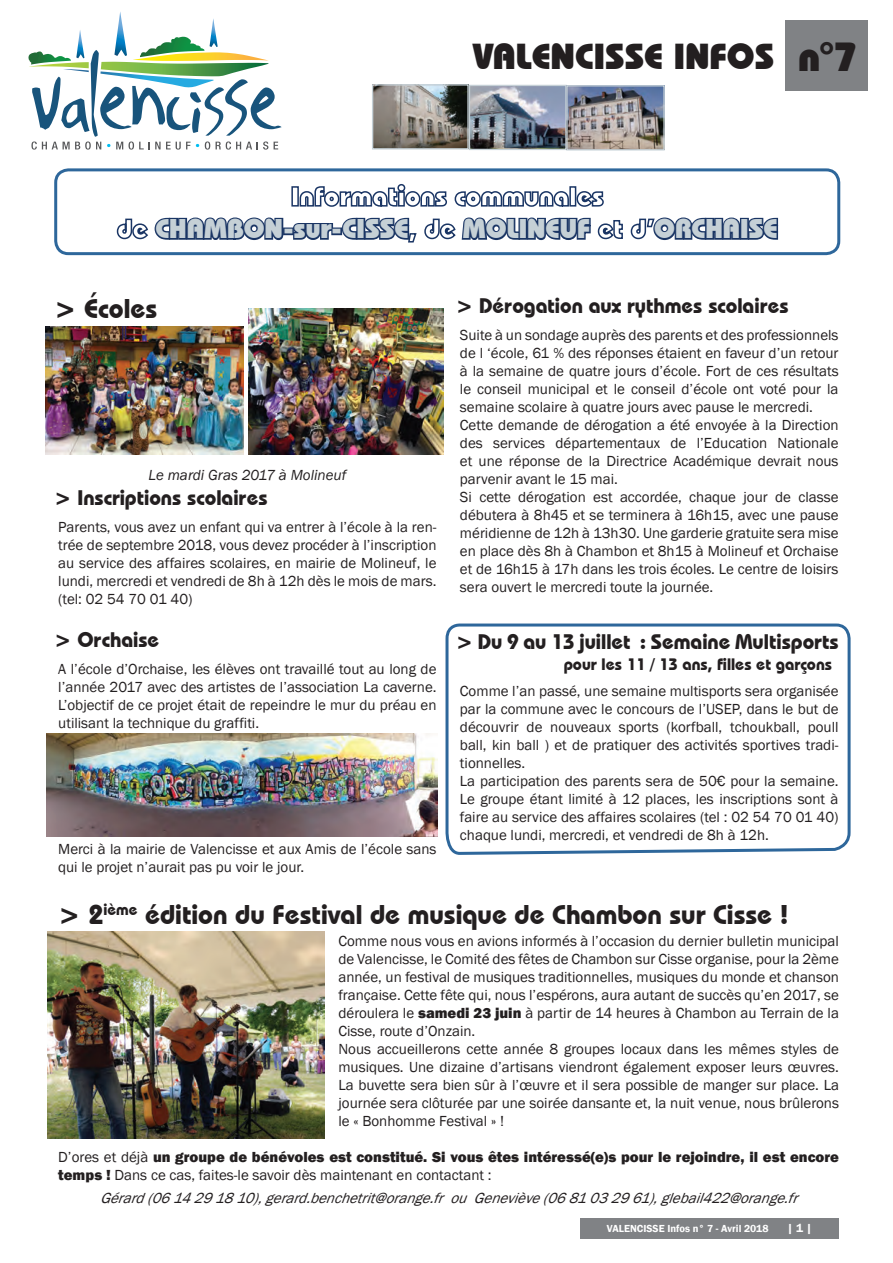
<style>
.page{position:relative;width:893px;height:1263px;background:#fff}
.page>*{position:absolute;margin:0;border:0;box-sizing:border-box;transform-origin:0 0}
.t1{font:800 36px "Bauhaus IT Cby BT";color:#231f20}
.t2{font:700 27px "Bauhaus IT Cby BT";color:#231f20}
.t3{font:800 27px "Bauhaus IT Cby BT";color:#c5d0d6}
.t4{font:700 21px "Bauhaus IT Cby BT";color:#231f20}
.t5{font:700 16.5px "Bauhaus IT Cby BT";color:#231f20}
.t6{font:15px/18px "Franklin Gothic";color:#231f20}
.t7{font:800 15px/18px "Franklin Gothic";color:#231f20}
.t8{font:italic 15px "Franklin Gothic";color:#231f20}
.t9{font:italic 15px "Franklin Gothic";color:#231f20}
.t10{font:600 12px "Franklin Gothic";color:#fff}
.t11{font:600 10.5px "Franklin Gothic";color:#fff}
.s1{font-size:40.5px}
.s2{font-weight:800}
.s3{font-weight:400}
</style>
<div class="page">
<div style="left:580px;top:1218px;width:259px;height:20px;background:#808285"></div>
<img style="left:46px;top:327px;width:198px;height:128px">
<img style="left:46px;top:734px;width:391px;height:102px">
<svg style="left:445px;top:623px;width:406px;height:230px"></svg>
<div style="left:786px;top:20px;width:82px;height:71px;background:#808285"></div>
<img style="left:624px;top:87px;width:39px;height:61px">
<div style="left:566px;top:85px;width:99px;height:65px;border:1px solid #c5d0d6"></div>
<svg style="left:28px;top:12px;width:596px;height:244px"></svg>
<svg style="left:630px;top:217px;width:149px;height:24px"></svg>
<div style="left:54px;top:168px;width:786px;height:87px;border:3px solid #2e679b;border-radius:13px"></div>
<img style="left:249px;top:309px;width:194px;height:146px">
<img style="left:47px;top:932px;width:278px;height:207px">
<h1 class="t1" style="left:473px;top:35px;width:385px">VALENCISSE INFOS <span class="s1">n°7</span></h1>
<h2 class="t3" style="left:155px;top:212px;width:255px">CHAMBON-sur-CISSE</h2>
<h2 class="t3" style="left:463px;top:212px;width:129px">MOLINEUF</h2>
<h2 class="t3" style="left:654px;top:212px;width:125px">ORCHAISE</h2>
<h2 class="t2" style="left:54px;top:292px;width:105px">&gt; écoles</h2>
<p class="t9" style="left:149px;top:466px;width:199px">Le mardi Gras 2017 à Molineuf</p>
<h3 class="t4" style="left:54px;top:485px;width:215px">&gt; Inscriptions scolaires</h3>
<p class="t6" style="left:58px;top:518px;width:380px;text-align:justify">Parents, vous avez un enfant qui va entrer à l’école à la ren&shy;trée de septembre 2018, vous devez procéder à l’inscription au service des affaires scolaires, en mairie de Molineuf, le lundi, mercredi et vendredi de 8h à 12h dès le mois de mars. (tel: 02 54 70 01 40)</p>
<h3 class="t4" style="left:54px;top:627px;width:107px">&gt; Orchaise</h3>
<p class="t6" style="left:58px;top:660px;width:380px;text-align:justify">A l’école d’Orchaise, les élèves ont travaillé tout au long de l’année 2017 avec des artistes de l’association La caverne.<br>L’objectif de ce projet était de repeindre le mur du préau en utilisant la technique du graffiti.</p>
<p class="t6" style="left:58px;top:840px;width:380px">Merci à la mairie de Valencisse et aux Amis de l’école sans qui le projet n’aurait pas pu voir le jour.</p>
<h3 class="t4" style="left:456px;top:293px;width:334px">&gt; Dérogation aux rythmes scolaires</h3>
<p class="t6" style="left:460px;top:326px;width:380px">Suite à un sondage auprès des parents et des professionnels de l ‘école, 61 % des réponses étaient en faveur d’un retour à la semaine de quatre jours d’école. Fort de ces résultats le conseil municipal et le conseil d’école ont voté pour la semaine scolaire à quatre jours avec pause le mercredi.<br>Cette demande de dérogation a été envoyée à la Direction des services départementaux de l’Education Nationale et une réponse de la Directrice Académique devrait nous parvenir avant le 15 mai.<br>Si cette dérogation est accordée, chaque jour de classe débutera à 8h45 et se terminera à 16h15, avec une pause méridienne de 12h à 13h30. Une garderie gratuite sera mise en place dès 8h à Chambon et 8h15 à Molineuf et Orchaise et de 16h15 à 17h dans les trois écoles. Le centre de loisirs sera ouvert le mercredi toute la journée.</p>
<h3 class="t4" style="left:456px;top:629px;width:384px">&gt; Du 9 au 13 juillet : Semaine Multisports</h3>
<p class="t5" style="left:564px;top:654px;width:270px">pour les 11 / 13 ans, filles et garçons</p>
<p class="t6" style="left:460px;top:682px;width:380px">Comme l’an passé, une semaine multisports sera organisée par la commune avec le concours de l’USEP, dans le but de découvrir de nouveaux sports (korfball, tchoukball, poull ball, kin ball ) et de pratiquer des activités sportives tradi&shy;tionnelles.<br>La participation des parents sera de 50€ pour la semaine.<br>Le groupe étant limité à 12 places, les inscriptions sont à faire au service des affaires scolaires (tel : 02 54 70 01 40) chaque lundi, mercredi, et vendredi de 8h à 12h.</p>
<h2 class="t2" style="left:58px;top:898px;width:732px">&gt; 2<sup>ième</sup> édition du Festival de musique de Chambon sur Cisse !</h2>
<p class="t6" style="left:338px;top:933px;width:502px">Comme nous vous en avions informés à l’occasion du dernier bulletin municipal de Valencisse, le Comité des fêtes de Chambon sur Cisse organise, pour la 2ème année, un festival de musiques traditionnelles, musiques du monde et chanson française. Cette fête qui, nous l’espérons, aura autant de succès qu’en 2017, se déroulera le <span class="s2">samedi 23 juin</span> à partir de 14 heures à Chambon au Terrain de la Cisse, route d’Onzain.<br>Nous accueillerons cette année 8 groupes locaux dans les mêmes styles de musiques. Une dizaine d’artisans viendront également exposer leurs œuvres.<br>La buvette sera bien sûr à l’œuvre et il sera possible de manger sur place. La journée sera clôturée par une soirée dansante et, la nuit venue, nous brûlerons le « Bonhomme Festival » !</p>
<p class="t7" style="left:58px;top:1148px;width:782px"><span class="s3">D’ores et déjà</span> un groupe de bénévoles est constitué. Si vous êtes intéressé(e)s pour le rejoindre, il est encore temps ! <span class="s3">Dans ce cas, faites-le savoir dès maintenant en contactant :</span></p>
<p class="t8" style="left:100px;top:1188px;width:705px">Gérard(0614291810),gerard.benchetrit@orange.frouGeneviève(0681032961),glebail422@orange.fr</p>
<p class="t11" style="left:607px;top:1222px;width:163px">VALENCISSE Infos n° 7 - Avril 2018</p>
<p class="t10" style="left:787px;top:1221px;width:27px">| 1 |</p>
</div>
